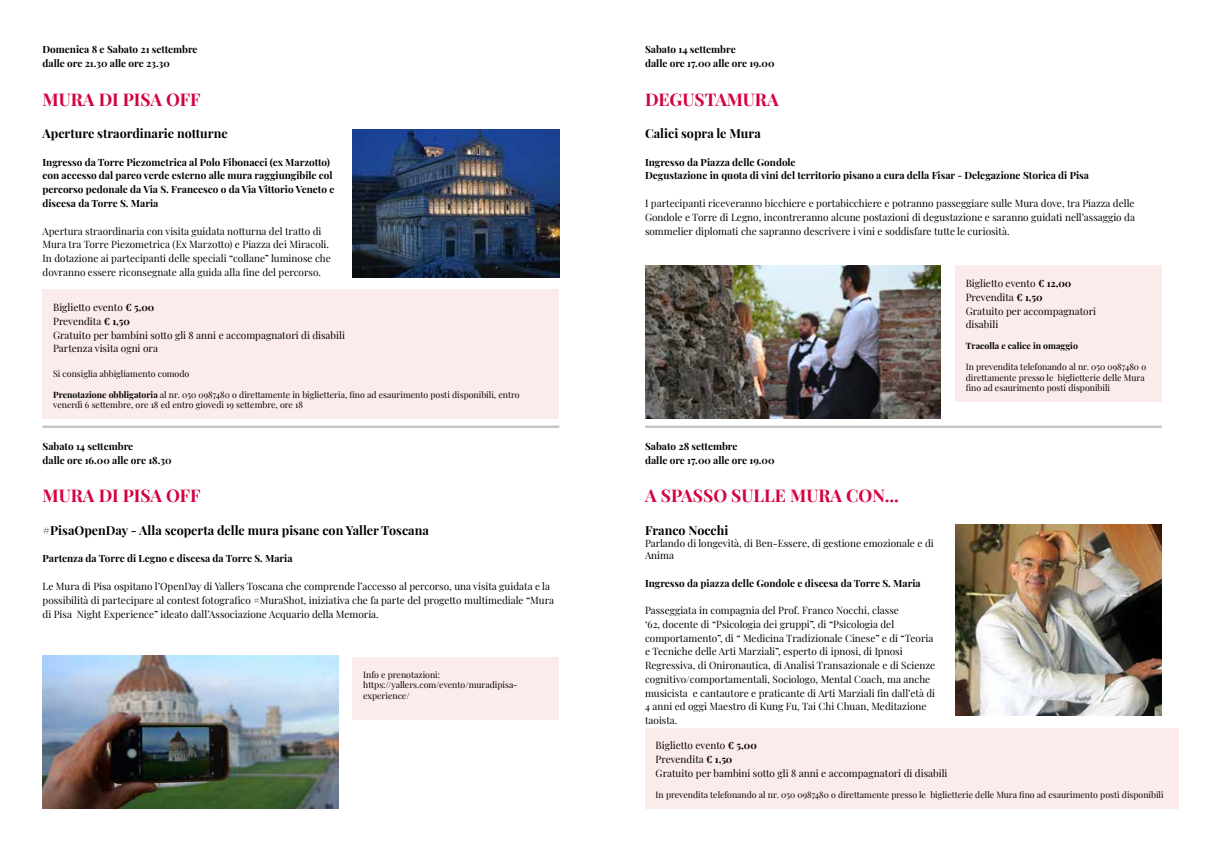
<style>
.page{position:relative;width:1205px;height:851px;background:#fff}
.page>*{position:absolute;margin:0;border:0;box-sizing:border-box;transform-origin:0 0}
.t1{font:700 17.5px "Playfair Display";color:#d30240}
.t2{font:700 12.5px "Playfair Display";color:#000}
.t3{font:10px/13.8px "Playfair Display";color:#000}
.t4{font:700 10px/13.8px "Playfair Display";color:#000}
.t5{font:8.75px/10.5px "Playfair Display";color:#000}
.t6{font:700 8.75px "Playfair Display";color:#000}
.s1{font-weight:700}
</style>
<div class="page">
<hr style="left:43px;top:425px;width:516px;height:3px;background:#c6c6c6">
<hr style="left:645px;top:425px;width:517px;height:3px;background:#c6c6c6">
<div style="left:43px;top:289px;width:516px;height:130px;background:#fbebea"></div>
<div style="left:645px;top:727px;width:534px;height:81px;background:#fbebea"></div>
<div style="left:955px;top:265px;width:207px;height:137px;background:#fbebea"></div>
<div style="left:353px;top:657px;width:206px;height:62px;background:#fbebea"></div>
<img style="left:353px;top:129px;width:206px;height:148px">
<img style="left:43px;top:655px;width:295px;height:153px">
<img style="left:645px;top:265px;width:296px;height:154px">
<img style="left:955px;top:524px;width:207px;height:191px">
<p class="t4" style="left:43px;top:42px;width:157px">Domenica 8 e Sabato 21 settembre dalle ore 21.30 alle ore 23.30</p>
<h1 class="t1" style="left:43px;top:85px;width:160px">MURA DI PISA OFF</h1>
<p class="t2" style="left:43px;top:124px;width:187px">Aperture straordinarie notturne</p>
<p class="t4" style="left:43px;top:154px;width:293px">Ingresso da Torre Piezometrica al Polo Fibonacci (ex Marzotto) con accesso dal parco verde esterno alle mura raggiungibile col percorso pedonale da Via S. Francesco o da Via Vittorio Veneto e discesa da Torre S. Maria</p>
<p class="t3" style="left:43px;top:223px;width:290px">Apertura straordinaria con visita guidata notturna del tratto di Mura tra Torre Piezometrica (Ex Marzotto) e Piazza dei Miracoli.<br>In dotazione ai partecipanti delle speciali “collane” luminose che dovranno essere riconsegnate alla guida alla fine del percorso.</p>
<p class="t3" style="left:53px;top:299px;width:293px">Biglietto evento <span class="s1">€ 5,00<br></span>Prevendita <span class="s1">€ 1,50<br></span>Gratuito per bambini sotto gli 8 anni e accompagnatori di disabili Partenza visita ogni ora</p>
<p class="t5" style="left:53px;top:367px;width:138px">Si consiglia abbigliamento comodo</p>
<p class="t5" style="left:53px;top:388px;width:468px"><span class="s1">Prenotazione obbligatoria</span> al nr. 050 0987480 o direttamente in biglietteria, fino ad esaurimento posti disponibili, entro venerdì 6 settembre, ore 18 ed entro giovedi 19 settembre, ore 18</p>
<p class="t4" style="left:43px;top:438px;width:131px">Sabato 14 settembre<br>dalle ore 16.00 alle ore 18.30</p>
<h1 class="t1" style="left:43px;top:482px;width:160px">MURA DI PISA OFF</h1>
<p class="t2" style="left:43px;top:520px;width:388px">#PisaOpenDay - Alla scoperta delle mura pisane con Yaller Toscana</p>
<p class="t4" style="left:43px;top:551px;width:252px">Partenza da Torre di Legno e discesa da Torre S. Maria</p>
<p class="t3" style="left:43px;top:578px;width:513px">Le Mura di Pisa ospitano l’OpenDay di Yallers Toscana che comprende l’accesso al percorso, una visita guidata e la possibilità di partecipare al contest fotografico #MuraShot, iniziativa che fa parte del progetto multimediale “Mura di Pisa Night Experience” ideato dall’Associazione Acquario della Memoria.</p>
<p class="t5" style="left:363px;top:668px;width:156px">Info e prenotazioni: https://yallers.com/evento/muradipisa&shy;experience/</p>
<p class="t4" style="left:645px;top:42px;width:131px">Sabato 14 settembre<br>dalle ore 17.00 alle ore 19.00</p>
<h1 class="t1" style="left:645px;top:85px;width:135px">DEGUSTAMURA</h1>
<p class="t2" style="left:645px;top:124px;width:117px">Calici sopra le Mura</p>
<p class="t4" style="left:645px;top:154px;width:445px">Ingresso da Piazza delle Gondole<br>Degustazione in quota di vini del territorio pisano a cura della Fisar - Delegazione Storica di Pisa</p>
<p class="t3" style="left:645px;top:195px;width:491px;text-align:justify">I partecipanti riceveranno bicchiere e portabicchiere e potranno passeggiare sulle Mura dove, tra Piazza delle Gondole e Torre di Legno, incontreranno alcune postazioni di degustazione e saranno guidati nell’assaggio da sommelier diplomati che sapranno descrivere i vini e soddisfare tutte le curiosità.</p>
<p class="t4" style="left:645px;top:438px;width:131px">Sabato 28 settembre<br>dalle ore 17.00 alle ore 19.00</p>
<h1 class="t1" style="left:645px;top:482px;width:255px">A SPASSO SULLE MURA CON...</h1>
<p class="t2" style="left:645px;top:520px;width:85px">Franco Nocchi</p>
<p class="t3" style="left:645px;top:536px;width:290px;line-height:12px">Parlando di longevità, di Ben-Essere, di gestione emozionale e di<br>Anima</p>
<p class="t4" style="left:645px;top:575px;width:277px">Ingresso da piazza delle Gondole e discesa da Torre S. Maria</p>
<p class="t3" style="left:645px;top:602px;width:292px">Passeggiata in compagnia del Prof. Franco Nocchi, classe<br>‘62, docente di “Psicologia dei gruppi”, di “Psicologia del comportamento”, di “ Medicina Tradizionale Cinese” e di “Teoria e Tecniche delle Arti Marziali”, esperto di ipnosi, di Ipnosi Regressiva, di Onironautica, di Analisi Transazionale e di Scienze cognitivo/comportamentali, Sociologo, Mental Coach, ma anche musicista e cantautore e praticante di Arti Marziali fin dall’età di 4 anni ed oggi Maestro di Kung Fu, Tai Chi Chuan, Meditazione taoista.</p>
<p class="t3" style="left:966px;top:275px;width:132px">Biglietto evento <span class="s1">€ 12,00<br></span>Prevendita <span class="s1">€ 1,50<br></span>Gratuito per accompagnatori disabili</p>
<p class="t6" style="left:966px;top:339px;width:114px">Tracolla e calice in omaggio</p>
<p class="t5" style="left:966px;top:361px;width:182px">In prevendita telefonando al nr. 050 0987480 o direttamente presso le biglietterie delle Mura fino ad esaurimento posti disponibili</p>
<p class="t3" style="left:656px;top:737px;width:293px">Biglietto evento <span class="s1">€ 5,00<br></span>Prevendita <span class="s1">€ 1,50<br></span>Gratuito per bambini sotto gli 8 anni e accompagnatori di disabili</p>
<p class="t5" style="left:656px;top:788px;width:509px">In prevendita telefonando al nr. 050 0987480 o direttamente presso le biglietterie delle Mura fino ad esaurimento posti disponibili</p>
</div>
